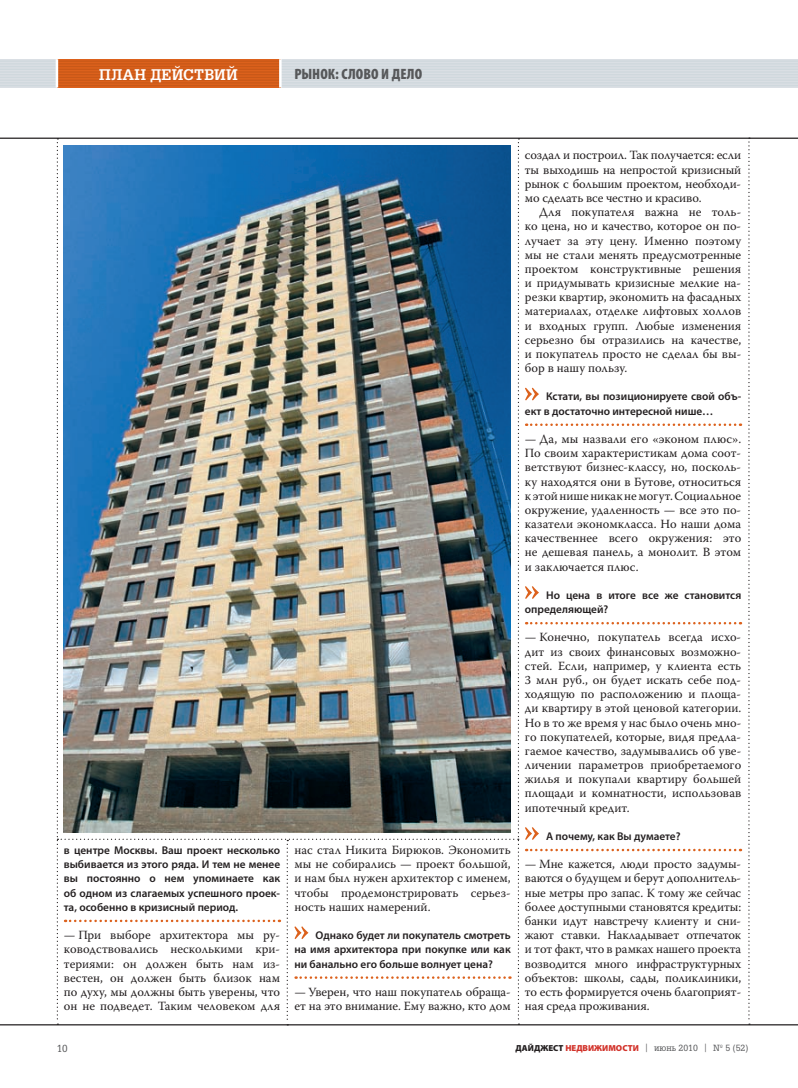
<style>
.page{position:relative;width:798px;height:1088px;background:#fff}
.page>*{position:absolute;margin:0;border:0;box-sizing:border-box;transform-origin:0 0}
.t1{font:900 condensed 15px "Myriad Pro";color:#57585a}
.t2{font:700 15px "AG Gloria C";letter-spacing:.02em;color:#fff}
.t3{font:12.5px/14.1px "Warnock Pro";color:#231f20;text-align:justify}
.t4{font:600 11.25px/14.1px "Myriad Pro";color:#231f20;text-align:justify}
.t5{font:10px "AG Gloria C";color:#57585a}
.t6{font:8.75px "AG Gloria C";color:#57585a}
.s1{font-family:"Myriad Pro";font-weight:900;color:#231f20}
.s2{font-family:"Myriad Pro";font-weight:900;color:#d2322a}
.s3{font-family:"Warnock Pro"}
</style>
<div class="page">
<hr style="left:0;top:138px;width:797px;height:1px;background:#231f20">
<hr style="left:0;top:1024px;width:797px;height:1px;background:#231f20">
<svg style="left:748px;top:138px;width:1px;height:887px"></svg>
<img style="left:57px;top:138px;width:683px;height:887px">
<div style="left:0;top:59px;width:797px;height:29px;background:#dadfe4"></div>
<hr style="left:0;top:61px;width:797px;height:1px;background:#cfd8dd">
<hr style="left:0;top:63px;width:797px;height:1px;background:#cfd8dd">
<hr style="left:0;top:66px;width:797px;height:1px;background:#cfd8dd">
<hr style="left:0;top:69px;width:797px;height:1px;background:#cfd8dd">
<hr style="left:0;top:71px;width:797px;height:2px;background:#cfd8dd">
<hr style="left:0;top:74px;width:797px;height:1px;background:#cfd8dd">
<hr style="left:0;top:77px;width:797px;height:1px;background:#cfd8dd">
<hr style="left:0;top:80px;width:797px;height:1px;background:#cfd8dd">
<hr style="left:0;top:82px;width:797px;height:2px;background:#cfd8dd">
<hr style="left:0;top:85px;width:797px;height:1px;background:#cfd8dd">
<div style="left:57px;top:59px;width:223px;height:29px;background:#dc611c"></div>
<hr style="left:57px;top:61px;width:223px;height:1px;background:#c85818">
<hr style="left:57px;top:63px;width:223px;height:1px;background:#c85818">
<hr style="left:57px;top:66px;width:223px;height:1px;background:#c85818">
<hr style="left:57px;top:69px;width:223px;height:1px;background:#c85818">
<hr style="left:57px;top:71px;width:223px;height:2px;background:#c85818">
<hr style="left:57px;top:74px;width:223px;height:1px;background:#c85818">
<hr style="left:57px;top:77px;width:223px;height:1px;background:#c85818">
<hr style="left:57px;top:80px;width:223px;height:1px;background:#c85818">
<hr style="left:57px;top:82px;width:223px;height:2px;background:#c85818">
<hr style="left:57px;top:85px;width:223px;height:1px;background:#c85818">
<hr style="left:56px;top:59px;width:2px;height:29px;background:#fff">
<hr style="left:279px;top:59px;width:2px;height:29px;background:#fff">
<p class="t2" style="left:99px;top:69px;width:140px">ПЛАН ДЕЙСТВИЙ</p>
<p class="t1" style="left:294px;top:69px;width:129px">РЫНОК: СЛОВО И ДЕЛО</p>
<p class="t4" style="left:64px;top:844px;width:218px">в центре Москвы. Ваш проект несколько выбивается из этого ряда. И тем не менее вы постоянно о нем упоминаете как об одном из слагаемых успешного проек&shy;та, особенно в кризисный период.</p>
<p class="t3" style="left:64px;top:929px;width:218px">— При выборе архитектора мы ру&shy;ководствовались несколькими кри&shy;териями: он должен быть нам из&shy;вестен, он должен быть близок нам по духу, мы должны быть уверены, что он не подведет. Таким человеком для</p>
<p class="t3" style="left:294px;top:844px;width:218px">нас стал Никита Бирюков. Экономить мы не собирались — проект большой, и нам был нужен архитектор с именем, чтобы продемонстрировать серьез&shy;ность наших намерений.</p>
<p class="t4" style="left:294px;top:929px;width:218px;text-indent:21px">Однако будет ли покупатель смотреть на имя архитектора при покупке или как ни банально его больше волнует цена?</p>
<p class="t3" style="left:294px;top:985px;width:218px">— Уверен, что наш покупатель обраща&shy;ет на это внимание. Ему важно, кто дом</p>
<p class="t3" style="left:524px;top:149px;width:218px">создал и построил. Так получается: если ты выходишь на непростой кризисный рынок с большим проектом, необходи&shy;мо сделать все честно и красиво.</p>
<p class="t3" style="left:524px;top:206px;width:218px;text-indent:14px">Для покупателя важна не толь&shy;ко цена, но и качество, которое он по&shy;лучает за эту цену. Именно поэтому мы не стали менять предусмотренные проектом конструктивные решения и придумывать кризисные мелкие на&shy;резки квартир, экономить на фасадных материалах, отделке лифтовых холлов и входных групп. Любые изменения серьезно бы отразились на качестве, и покупатель просто не сделал бы вы&shy;бор в нашу пользу.</p>
<p class="t4" style="left:524px;top:390px;width:218px;text-indent:21px">Кстати, вы позиционируете свой объ&shy;ект в достаточно интересной нише…</p>
<p class="t3" style="left:524px;top:433px;width:218px">— Да, мы назвали его «эконом плюс».<br>По своим характеристикам дома соот&shy;ветствуют бизнес-классу, но, посколь&shy;ку находятся они в Бутове, относиться к этой нише никак не могут. Социальное окружение, удаленность — все это по&shy;казатели экономкласса. Но наши дома качественнее всего окружения: это не дешевая панель, а монолит. В этом и заключается плюс.</p>
<p class="t4" style="left:524px;top:589px;width:218px;text-indent:21px">Но цена в итоге все же становится определяющей?</p>
<p class="t3" style="left:524px;top:631px;width:218px">— Конечно, покупатель всегда исхо&shy;дит из своих финансовых возможно&shy;стей. Если, например, у клиента есть 3 млн руб., он будет искать себе под&shy;ходящую по расположению и площа&shy;ди квартиру в этой ценовой категории.<br>Но в то же время у нас было очень мно&shy;го покупателей, которые, видя предла&shy;гаемое качество, задумывались об уве&shy;личении параметров приобретаемого жилья и покупали квартиру большей площади и комнатности, использовав ипотечный кредит.</p>
<p class="t4" style="left:546px;top:830px;width:136px">А почему, как Вы думаете?</p>
<p class="t3" style="left:524px;top:858px;width:218px">— Мне кажется, люди просто задумы&shy;ваются о будущем и берут дополнитель&shy;ные метры про запас. К тому же сейчас более доступными становятся кредиты: банки идут навстречу клиенту и сни&shy;жают ставки. Накладывает отпечаток и тот факт, что в рамках нашего проекта возводится много инфраструктурных объектов: школы, сады, поликлиники, то есть формируется очень благоприят&shy;ная среда проживания.</p>
<p class="t5" style="left:57px;top:1044px;width:13px">10</p>
<p class="t6" style="left:515px;top:1044px;width:234px"><span class="s1">ДАЙДЖЕСТ</span> <span class="s2">НЕДВИЖИМОСТИ</span> <span class="s3">|</span> июнь 2010 <span class="s3">|</span> № 5 (52)</p>
</div>
